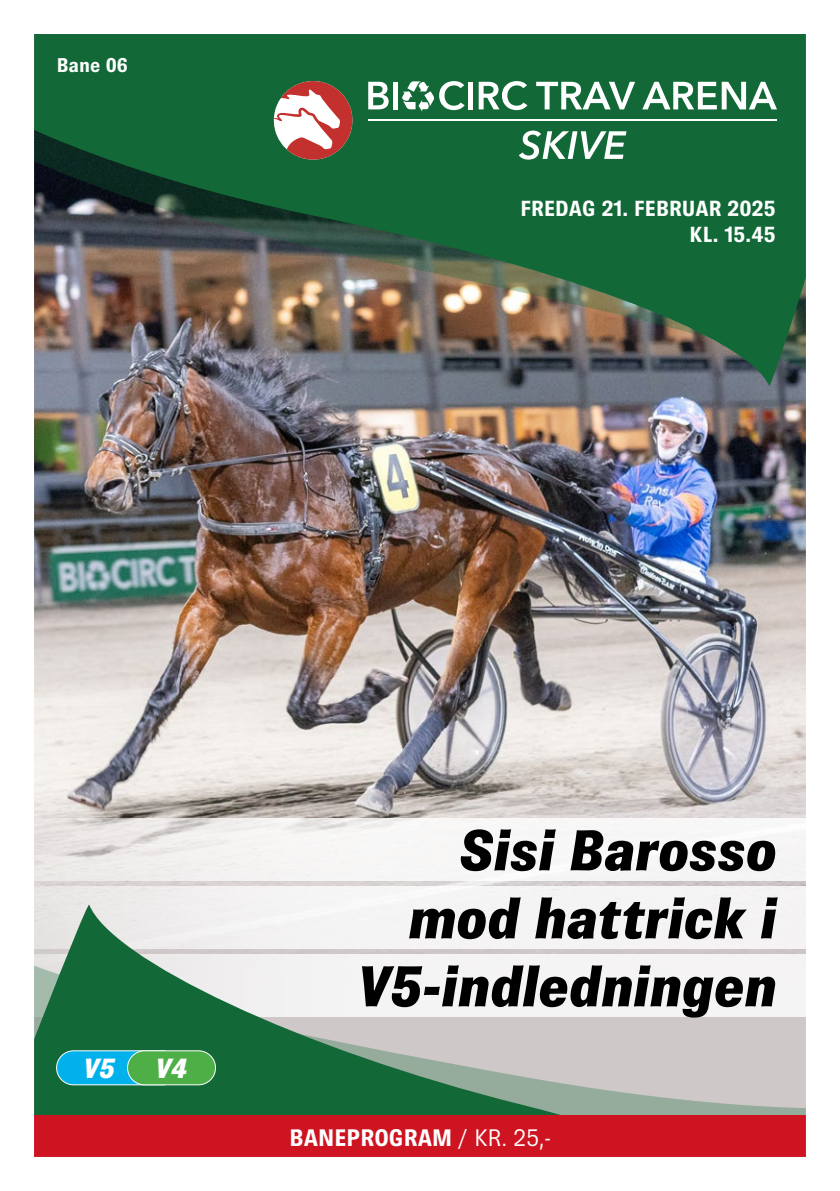
<style>
.page{position:relative;width:840px;height:1191px;background:#fff}
.page>*{position:absolute;margin:0;border:0;box-sizing:border-box;transform-origin:0 0}
.t1{font:italic 800 58px/68px "Brown Pro";color:#000;text-align:right}
.t2{font:italic 800 28px "Brown Pro";color:#fff}
.t3{font:700 24px "Brown Pro";color:#fff}
.t4{font:700 22px/26.4px "Brown Pro";color:#fff;text-align:right}
.t5{font:700 20px "Brown Pro";color:#fff}
.s1{font-weight:400}
</style>
<div class="page">
<img style="left:34px;top:389px;width:771px;height:497px">
<svg style="left:34px;top:818px;width:771px;height:62px;fill:#f6f5f5"></svg>
<div style="left:0;top:886px;width:812px;height:62px;background:linear-gradient(to right,#eeeceb,#f8f7f8)"></div>
<svg style="left:34px;top:904px;width:771px;height:211px"></svg>
<div style="left:34px;top:1115px;width:771px;height:42px;background:#ce1421"></div>
<img style="left:34px;top:34px;width:771px;height:352px">
<svg style="left:0;top:886px;width:34px;height:62px"></svg>
<svg style="left:805px;top:34px;width:7px;height:1123px"></svg>
<svg style="left:368px;top:82px;width:20px;height:27px"></svg>
<div style="left:393px;top:82px;width:5px;height:27px;background:#fff"></div>
<div style="left:467px;top:82px;width:5px;height:27px;background:#fff"></div>
<svg style="left:478px;top:81px;width:49px;height:29px"></svg>
<svg style="left:536px;top:82px;width:98px;height:27px"></svg>
<svg style="left:642px;top:82px;width:134px;height:27px"></svg>
<svg style="left:402px;top:81px;width:62px;height:31px"></svg>
<svg style="left:274px;top:81px;width:78px;height:79px"></svg>
<hr style="left:368px;top:119px;width:408px;height:2px;background:#fff">
<svg style="left:518px;top:131px;width:108px;height:29px"></svg>
<svg style="left:56px;top:1050px;width:84px;height:35px;background:#11b1e1"></svg>
<div style="left:127px;top:1050px;width:88px;height:34px;background:#4eaf47;border-radius:17px"></div>
<div style="left:127px;top:1050px;width:89px;height:35px;border:1px solid #fff;border-radius:17px"></div>
<p class="t5" style="left:57px;top:54px;width:73px">Bane 06</p>
<p class="t4" style="left:520px;top:195px;width:256px">FREDAG 21. FEBRUAR 2025<br>KL. 15.45</p>
<p class="t2" style="left:84px;top:1052px;width:32px">V5</p>
<p class="t2" style="left:155px;top:1052px;width:33px">V4</p>
<p class="t1" style="left:358px;top:816px;width:423px">Sisi Barosso mod hattrick i<br>V5-indledningen</p>
<p class="t3" style="left:289px;top:1124px;width:263px">BANEPROGRAM <span class="s1">/ KR. 25,-</span></p>
</div>
